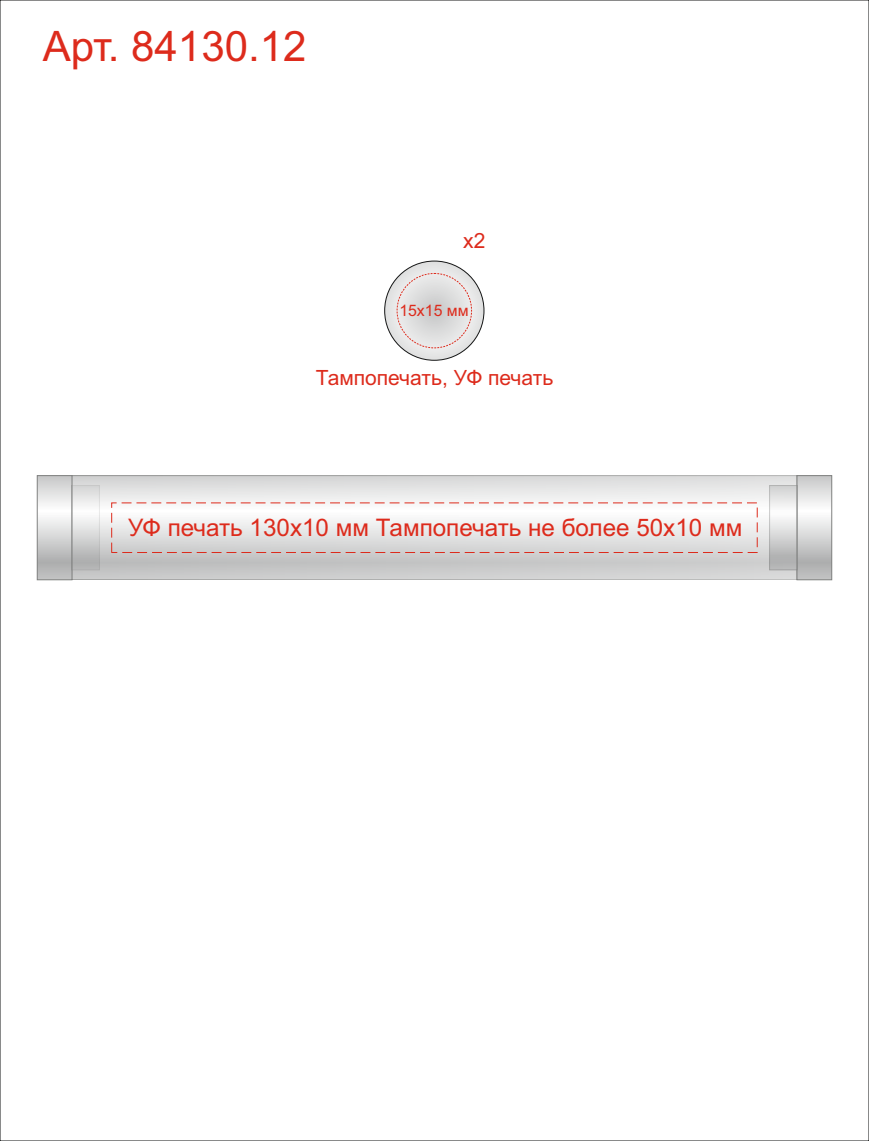
<style>
.page{position:relative;width:869px;height:1141px;background:#fff}
.page>*{position:absolute;margin:0;border:0;box-sizing:border-box;transform-origin:0 0}
.t1{font:42px "Arial";color:#dd2b1c}
.t2{font:24.15px "Arial";color:#dd2b1c}
.t3{font:21px "Arial";color:#dd2b1c}
.t4{font:15.75px "Arial";color:#dd2b1c}
</style>
<div class="page">
<svg style="left:39px;top:477px;width:31px;height:101px"></svg>
<div style="left:37px;top:475px;width:35px;height:105px;border:1px solid #818281"></div>
<svg style="left:798px;top:477px;width:31px;height:101px"></svg>
<div style="left:796px;top:475px;width:35px;height:105px;border:1px solid #818281"></div>
<svg style="left:74px;top:478px;width:720px;height:100px"></svg>
<div style="left:72px;top:476px;width:724px;height:104px;border:1px solid #818281"></div>
<div style="left:111px;top:502px;width:646px;height:51px;border:1px dashed #dd2b1c"></div>
<svg style="left:384px;top:261px;width:99px;height:99px;background:#dddbdb"></svg>
<div style="left:396px;top:273px;width:75px;height:75px;border:1px dashed #dd2b1c;border-radius:50%"></div>
<h1 class="t1" style="left:43px;top:31px;width:265px">Арт. 84130.12</h1>
<p class="t3" style="left:463px;top:233px;width:24px">х2</p>
<p class="t4" style="left:399px;top:305px;width:71px">15х15 мм</p>
<p class="t3" style="left:315px;top:369px;width:239px">Тампопечать, УФ печать</p>
<p class="t2" style="left:128px;top:519px;width:615px">УФ печать 130х10 мм Тампопечать не более 50х10 мм</p>
</div>
